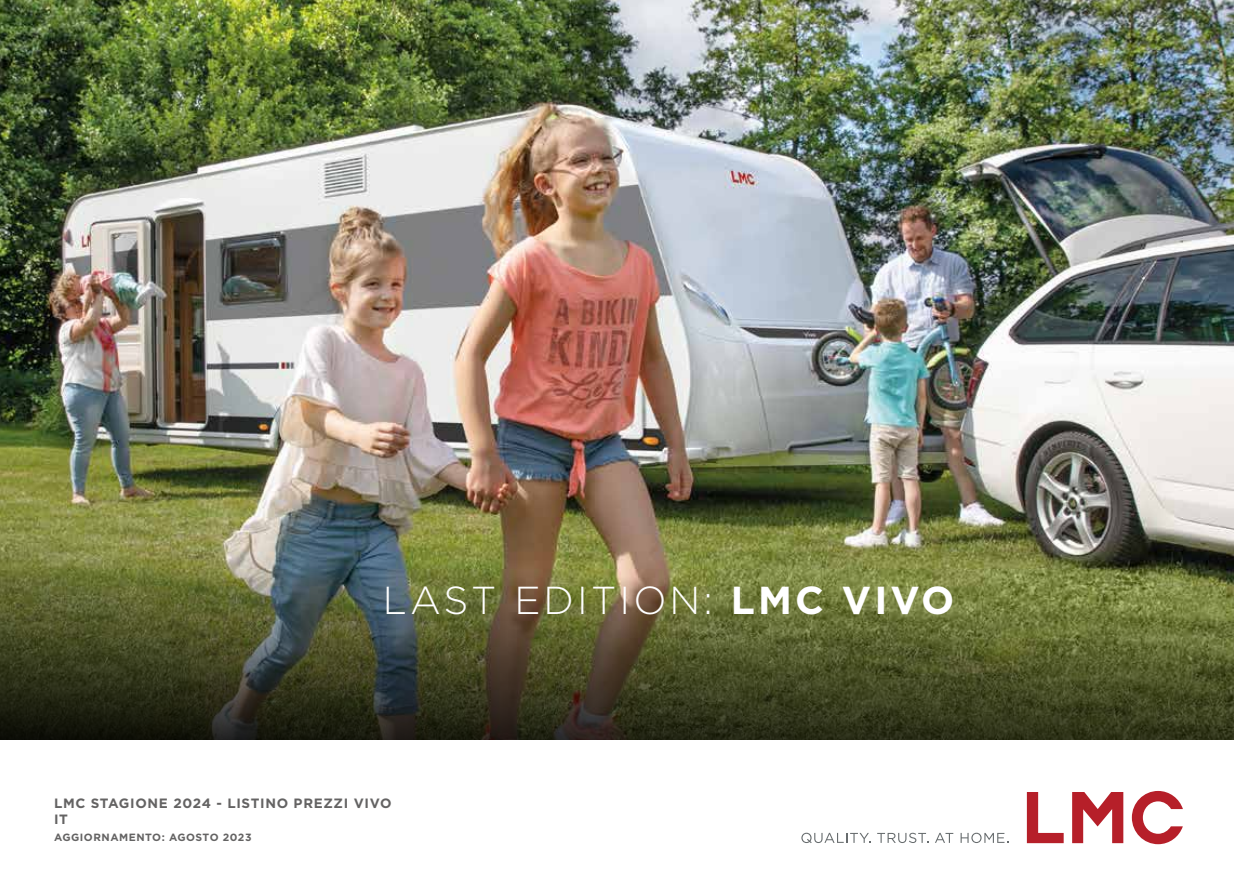
<style>
.page{position:relative;width:1234px;height:893px;background:#fff}
.page>*{position:absolute;margin:0;border:0;box-sizing:border-box;transform-origin:0 0}
.t1{font:300 39px "Gotham";letter-spacing:.08em;color:#fff}
.t2{font:700 13.5px/16.2px "Gotham";letter-spacing:.05em;color:#646363}
.t3{font:700 10.5px "Gotham";letter-spacing:.05em;color:#646363}
.s1{font-weight:700}
</style>
<div class="page">
<img style="left:0;top:0;width:1233px;height:495px">
<img style="left:0;top:495px;width:1233px;height:245px">
<svg style="left:1026px;top:792px;width:96px;height:51px"></svg>
<svg style="left:1131px;top:791px;width:51px;height:53px"></svg>
<svg style="left:801px;top:833px;width:69px;height:10px"></svg>
<svg style="left:877px;top:833px;width:49px;height:10px"></svg>
<svg style="left:935px;top:833px;width:18px;height:10px"></svg>
<svg style="left:960px;top:833px;width:45px;height:10px"></svg>
<h1 class="t1" style="left:383px;top:575px;width:572px">LAST EDITION: <span class="s1">LMC VIVO</span></h1>
<p class="t2" style="left:54px;top:795px;width:339px">LMC STAGIONE 2024 - LISTINO PREZZI VIVO<br>IT</p>
<p class="t3" style="left:54px;top:830px;width:199px">AGGIORNAMENTO: AGOSTO 2023</p>
</div>
